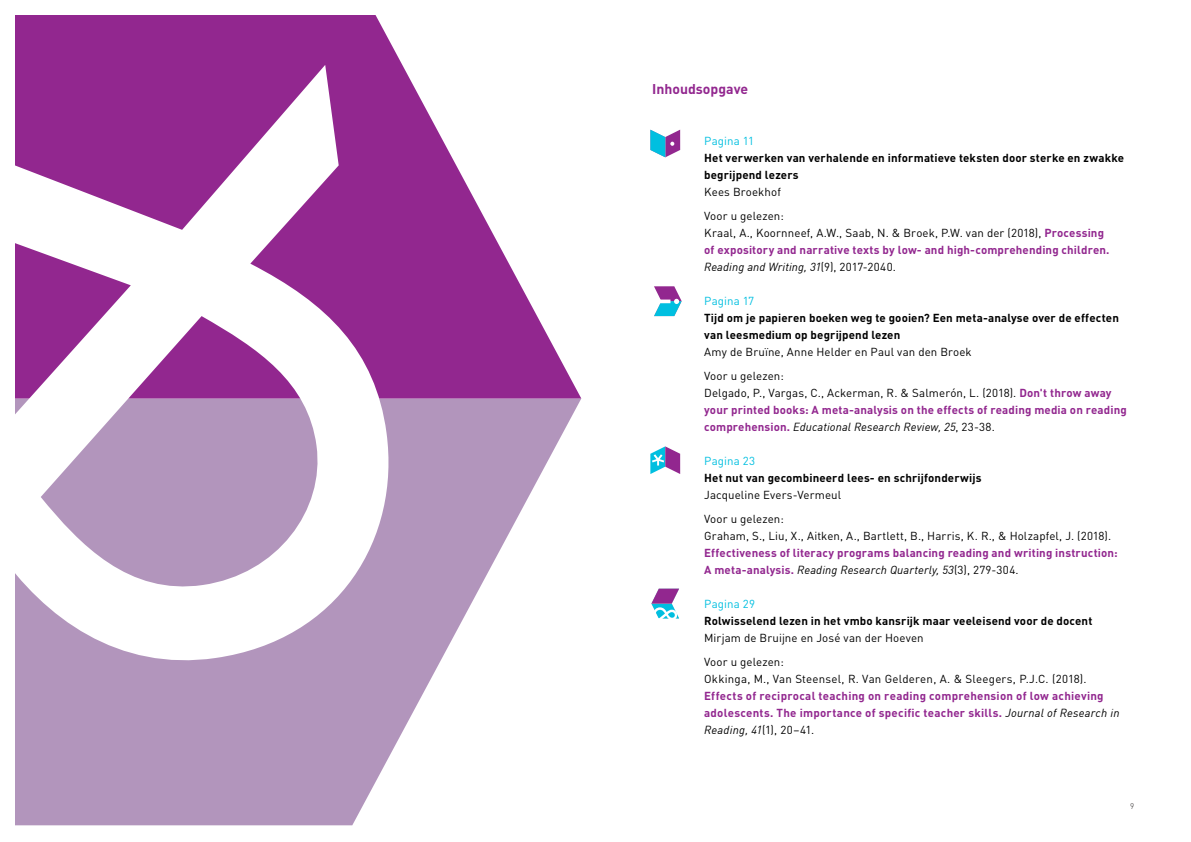
<style>
.page{position:relative;width:1191px;height:842px;background:#fff}
.page>*{position:absolute;margin:0;border:0;box-sizing:border-box;transform-origin:0 0}
.t1{font:700 14px "DIN";color:#92278f}
.t2{font:700 11.5px/17px "DIN";letter-spacing:.015em;color:#92278f}
.t3{font:11.5px/24px "DIN";letter-spacing:.01em;color:#000}
.t4{font:700 11.5px/17px "DIN";letter-spacing:.01em;color:#000}
.t5{font:11.5px "DIN";letter-spacing:.01em;color:#00bfe0}
.t6{font:300 8px "DIN";color:#231f20}
.s1{font-weight:400;color:#000}
.s2{font-weight:400;font-style:italic;color:#000}
</style>
<div class="page">
<svg style="left:650px;top:130px;width:30px;height:27px"></svg>
<svg style="left:654px;top:286px;width:27px;height:30px"></svg>
<svg style="left:650px;top:446px;width:30px;height:28px"></svg>
<svg style="left:651px;top:589px;width:28px;height:30px"></svg>
<svg style="left:15px;top:398px;width:566px;height:427px;fill:#b295bc"></svg>
<svg style="left:15px;top:15px;width:566px;height:383px;fill:#92278f"></svg>
<svg style="left:15px;top:65px;width:385px;height:607px"></svg>
<p class="t1" style="left:652px;top:80px;width:97px">Inhoudsopgave</p>
<p class="t5" style="left:704px;top:134px;width:51px">Pagina 11</p>
<p class="t4" style="left:704px;top:149px;width:421px">Het verwerken van verhalende en informatieve teksten door sterke en zwakke begrijpend lezers</p>
<p class="t3" style="left:704px;top:180px;width:81px">Kees Broekhof<br>Voor u gelezen:</p>
<p class="t2" style="left:704px;top:224px;width:407px"><span class="s1">Kraal, A., Koornneef, A.W., Saab, N. &amp; Broek, P.W. van der (2018),</span> Processing of expository and narrative texts by low- and high-comprehending children.<br><span class="s2">Reading and Writing, 31</span><span class="s1">(9), 2017-2040.</span></p>
<p class="t5" style="left:704px;top:294px;width:52px">Pagina 17</p>
<p class="t4" style="left:704px;top:309px;width:416px">Tijd om je papieren boeken weg te gooien? Een meta-analyse over de effecten van leesmedium op begrijpend lezen</p>
<p class="t3" style="left:704px;top:340px;width:269px">Amy de Bruïne, Anne Helder en Paul van den Broek<br>Voor u gelezen:</p>
<p class="t2" style="left:704px;top:384px;width:424px"><span class="s1">Delgado, P., Vargas, C., Ackerman, R. &amp; Salmerón, L. (2018).</span> Don't throw away your printed books: A meta-analysis on the effects of reading media on reading comprehension. <span class="s2">Educational Research Review, 25</span><span class="s1">, 23-38.</span></p>
<p class="t5" style="left:704px;top:454px;width:52px">Pagina 23</p>
<p class="t4" style="left:704px;top:469px;width:279px">Het nut van gecombineerd lees- en schrijfonderwijs</p>
<p class="t3" style="left:704px;top:483px;width:138px">Jacqueline Evers-Vermeul<br>Voor u gelezen:</p>
<p class="t3" style="left:704px;top:524px;width:408px">Graham, S., Liu, X., Aitken, A., Bartlett, B., Harris, K. R., &amp; Holzapfel, J. (2018).</p>
<p class="t2" style="left:704px;top:544px;width:415px">Effectiveness of literacy programs balancing reading and writing instruction:<br>A meta-analysis. <span class="s2">Reading Research Quarterly, 53</span><span class="s1">(3), 279-304.</span></p>
<p class="t5" style="left:704px;top:597px;width:52px">Pagina 29</p>
<p class="t4" style="left:704px;top:612px;width:390px">Rolwisselend lezen in het vmbo kansrijk maar veeleisend voor de docent</p>
<p class="t3" style="left:704px;top:626px;width:221px">Mirjam de Bruijne en José van der Hoeven<br>Voor u gelezen:</p>
<p class="t3" style="left:704px;top:667px;width:384px">Okkinga, M., Van Steensel, R. Van Gelderen, A. &amp; Sleegers, P.J.C. (2018).</p>
<p class="t2" style="left:704px;top:687px;width:417px">Effects of reciprocal teaching on reading comprehension of low achieving adolescents. The importance of specific teacher skills. <span class="s2">Journal of Research in<br>Reading, 41</span><span class="s1">(1), 20–41.</span></p>
<p class="t6" style="left:1130px;top:801px;width:6px">9</p>
</div>
